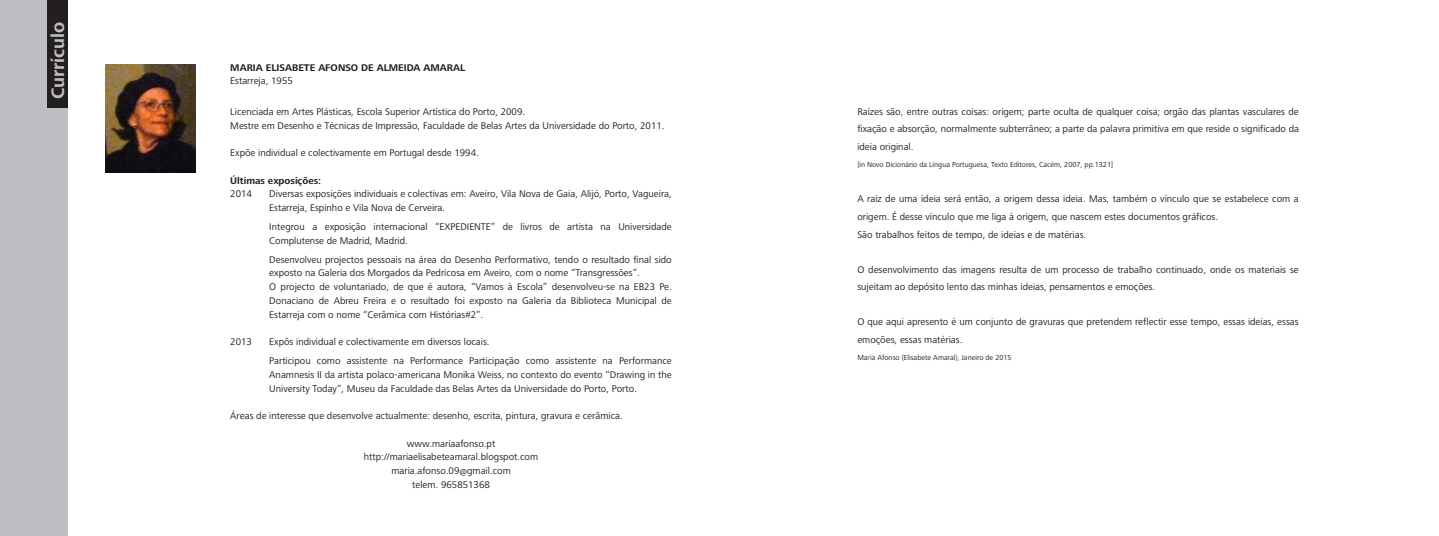
<style>
.page{position:relative;width:1439px;height:536px;background:#fff}
.page>*{position:absolute;margin:0;border:0;box-sizing:border-box;transform-origin:0 0}
.t1{font:700 18.75px "Frutiger Next LT";color:#bdbec1}
.t2{font:10px/13.8px "Frutiger Next LT";color:#231f20}
.t3{font:700 10px "Frutiger Next LT";color:#231f20}
.t4{font:7.5px "Frutiger Next LT";color:#231f20}
</style>
<div class="page">
<img style="left:105px;top:64px;width:91px;height:108px">
<div style="left:0;top:0;width:68px;height:535px;background:#bdbec1"></div>
<div style="left:47px;top:0;width:21px;height:108px;background:#231f20"></div>
<h1 class="t1" style="left:47px;top:99px;width:79px;rotate:-90deg">Currículo</h1>
<p class="t3" style="left:230px;top:62px;width:237px">MARIA ELISABETE AFONSO DE ALMEIDA AMARAL</p>
<p class="t2" style="left:230px;top:73px;width:64px">Estarreja, 1955</p>
<p class="t2" style="left:230px;top:104px;width:436px">Licenciada em Artes Plásticas, Escola Superior Artística do Porto, 2009.<br>Mestre em Desenho e Técnicas de Impressão, Faculdade de Belas Artes da Universidade do Porto, 2011.</p>
<p class="t2" style="left:230px;top:146px;width:250px">Expõe individual e colectivamente em Portugal desde 1994.</p>
<p class="t3" style="left:230px;top:174px;width:92px">Últimas exposições:</p>
<p class="t2" style="left:230px;top:187px;width:23px">2014</p>
<p class="t2" style="left:269px;top:187px;width:404px">Diversas exposições individuais e colectivas em: Aveiro, Vila Nova de Gaia, Alijó, Porto, Vagueira,<br>Estarreja, Espinho e Vila Nova de Cerveira.</p>
<p class="t2" style="left:269px;top:219px;width:404px">Integrou a exposição internacional “EXPEDIENTE” de livros de artista na Universidade<br>Complutense de Madrid, Madrid.</p>
<p class="t2" style="left:269px;top:252px;width:404px">Desenvolveu projectos pessoais na área do Desenho Performativo, tendo o resultado final sido exposto na Galeria dos Morgados da Pedricosa em Aveiro, com o nome “Transgressões”.<br>O projecto de voluntariado, de que é autora, “Vamos à Escola” desenvolveu-se na EB23 Pe.<br>Donaciano de Abreu Freira e o resultado foi exposto na Galeria da Biblioteca Municipal de Estarreja com o nome “Cerâmica com Histórias#2”.</p>
<p class="t2" style="left:230px;top:334px;width:23px">2013</p>
<p class="t2" style="left:269px;top:332px;width:404px;line-height:18.8px">Expôs individual e colectivamente em diversos locais.<br>Participou como assistente na Performance Participação como assistente na Performance</p>
<p class="t2" style="left:269px;top:367px;width:404px">Anamnesis II da artista polaco-americana Monika Weiss, no contexto do evento “Drawing in the<br>University Today”, Museu da Faculdade das Belas Artes da Universidade do Porto, Porto.</p>
<p class="t2" style="left:230px;top:408px;width:394px">Áreas de interesse que desenvolve actualmente: desenho, escrita, pintura, gravura e cerâmica.</p>
<p class="t2" style="left:364px;top:436px;width:176px;text-align:center">www.mariaafonso.pt http://mariaelisabeteamaral.blogspot.com maria.afonso.09@gmail.com<br>telem. 965851368</p>
<p class="t2" style="left:857px;top:103px;width:443px;line-height:17.5px;text-align:justify">Raízes são, entre outras coisas: origem; parte oculta de qualquer coisa; orgão das plantas vasculares de fixação e absorção, normalmente subterrâneo; a parte da palavra primitiva em que reside o significado da ideia original.</p>
<p class="t4" style="left:857px;top:160px;width:257px">[in Novo Dicionário da Língua Portuguesa, Texto Editores, Cacém, 2007, pp.1321]</p>
<p class="t2" style="left:857px;top:190px;width:443px;line-height:17.5px">A raiz de uma ideia será então, a origem dessa ideia. Mas, também o vínculo que se estabelece com a origem. É desse vínculo que me liga à origem, que nascem estes documentos gráficos.<br>São trabalhos feitos de tempo, de ideias e de matérias.</p>
<p class="t2" style="left:857px;top:260px;width:443px;line-height:17.5px">O desenvolvimento das imagens resulta de um processo de trabalho continuado, onde os materiais se sujeitam ao depósito lento das minhas ideias, pensamentos e emoções.</p>
<p class="t2" style="left:857px;top:313px;width:443px;line-height:17.5px">O que aqui apresento é um conjunto de gravuras que pretendem reflectir esse tempo, essas ideias, essas emoções, essas matérias.</p>
<p class="t4" style="left:857px;top:353px;width:156px">Maria Afonso (Elisabete Amaral), Janeiro de 2015</p>
</div>
